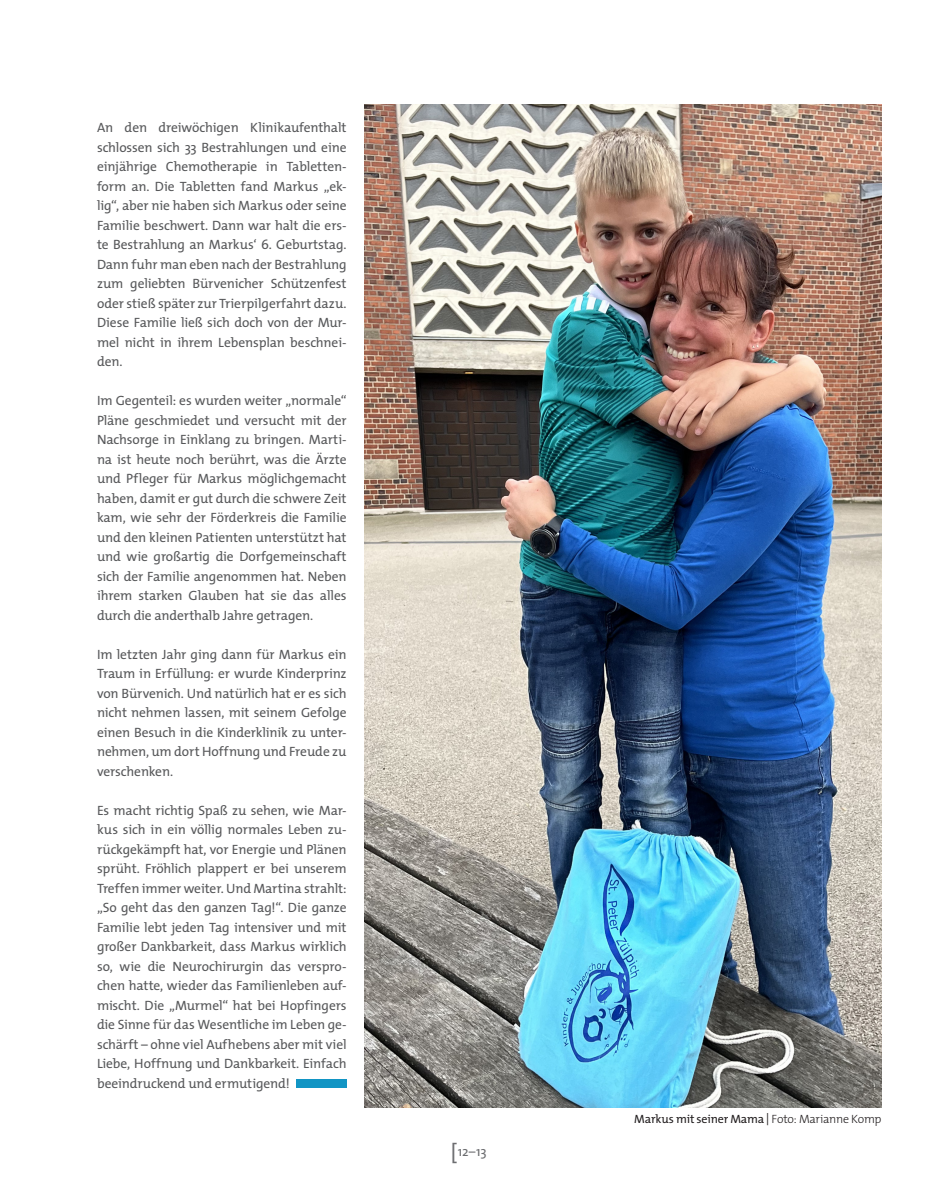
<style>
.page{position:relative;width:936px;height:1191px;background:#fff}
.page>*{position:absolute;margin:0;border:0;box-sizing:border-box;transform-origin:0 0}
.Interview_Fragen{font:13.5px/19.5px "The Mix";letter-spacing:-.01em;color:#57585a;text-align:justify}
.t1{font:13.5px "The Mix";color:#6c6d70}
.Interview_Fragen-2{font:12px "The Mix";letter-spacing:-.015em;color:#231f20}
.s1{font-size:21px}
.s2{font-family:"Rotis Sans Serif Pro"}
.s3{font-weight:300}
</style>
<div class="page">
<div style="left:296px;top:1079px;width:50px;height:8px;background:#1295c4"></div>
<img style="left:364px;top:105px;width:517px;height:1002px">
<p class="Interview_Fragen" style="left:97px;top:117px;width:251px">An den dreiwöchigen Klinikaufenthalt schlossen sich 33 Bestrahlungen und eine einjährige Chemotherapie in Tabletten&shy;form an. Die Tabletten fand Markus „ek&shy;lig“, aber nie haben sich Markus oder seine Familie beschwert. Dann war halt die ers&shy;te Bestrahlung an Markus‘ 6. Geburtstag.<br>Dann fuhr man eben nach der Bestrahlung zum geliebten Bürvenicher Schützenfest oder stieß später zur Trierpilgerfahrt dazu.<br>Diese Familie ließ sich doch von der Mur&shy;mel nicht in ihrem Lebensplan beschnei&shy;den.</p>
<p class="Interview_Fragen" style="left:97px;top:390px;width:251px">Im Gegenteil: es wurden weiter „normale“ Pläne geschmiedet und versucht mit der Nachsorge in Einklang zu bringen. Marti&shy;na ist heute noch berührt, was die Ärzte und Pfleger für Markus möglichgemacht haben, damit er gut durch die schwere Zeit kam, wie sehr der Förderkreis die Familie und den kleinen Patienten unterstützt hat und wie großartig die Dorfgemeinschaft sich der Familie angenommen hat. Neben ihrem starken Glauben hat sie das alles durch die anderthalb Jahre getragen.</p>
<p class="Interview_Fragen" style="left:97px;top:644px;width:251px">Im letzten Jahr ging dann für Markus ein Traum in Erfüllung: er wurde Kinderprinz von Bürvenich. Und natürlich hat er es sich nicht nehmen lassen, mit seinem Gefolge einen Besuch in die Kinderklinik zu unter&shy;nehmen, um dort Hoffnung und Freude zu verschenken.</p>
<p class="Interview_Fragen" style="left:97px;top:800px;width:251px">Es macht richtig Spaß zu sehen, wie Mar&shy;kus sich in ein völlig normales Leben zu&shy;rückgekämpft hat, vor Energie und Plänen sprüht. Fröhlich plappert er bei unserem Treffen immer weiter. Und Martina strahlt: „So geht das den ganzen Tag!“. Die ganze Familie lebt jeden Tag intensiver und mit großer Dankbarkeit, dass Markus wirklich so, wie die Neurochirurgin das verspro&shy;chen hatte, wieder das Familienleben auf&shy;mischt. Die „Murmel“ hat bei Hopfingers die Sinne für das Wesentliche im Leben ge&shy;schärft – ohne viel Aufhebens aber mit viel Liebe, Hoffnung und Dankbarkeit. Einfach beeindruckend und ermutigend!</p>
<p class="t1" style="left:451px;top:1140px;width:37px"><span class="s1">[</span>12–13</p>
<p class="Interview_Fragen-2" style="left:634px;top:1108px;width:249px">Markus mit seiner Mama <span class="s2">|</span> <span class="s3">Foto: Marianne Komp</span></p>
</div>
